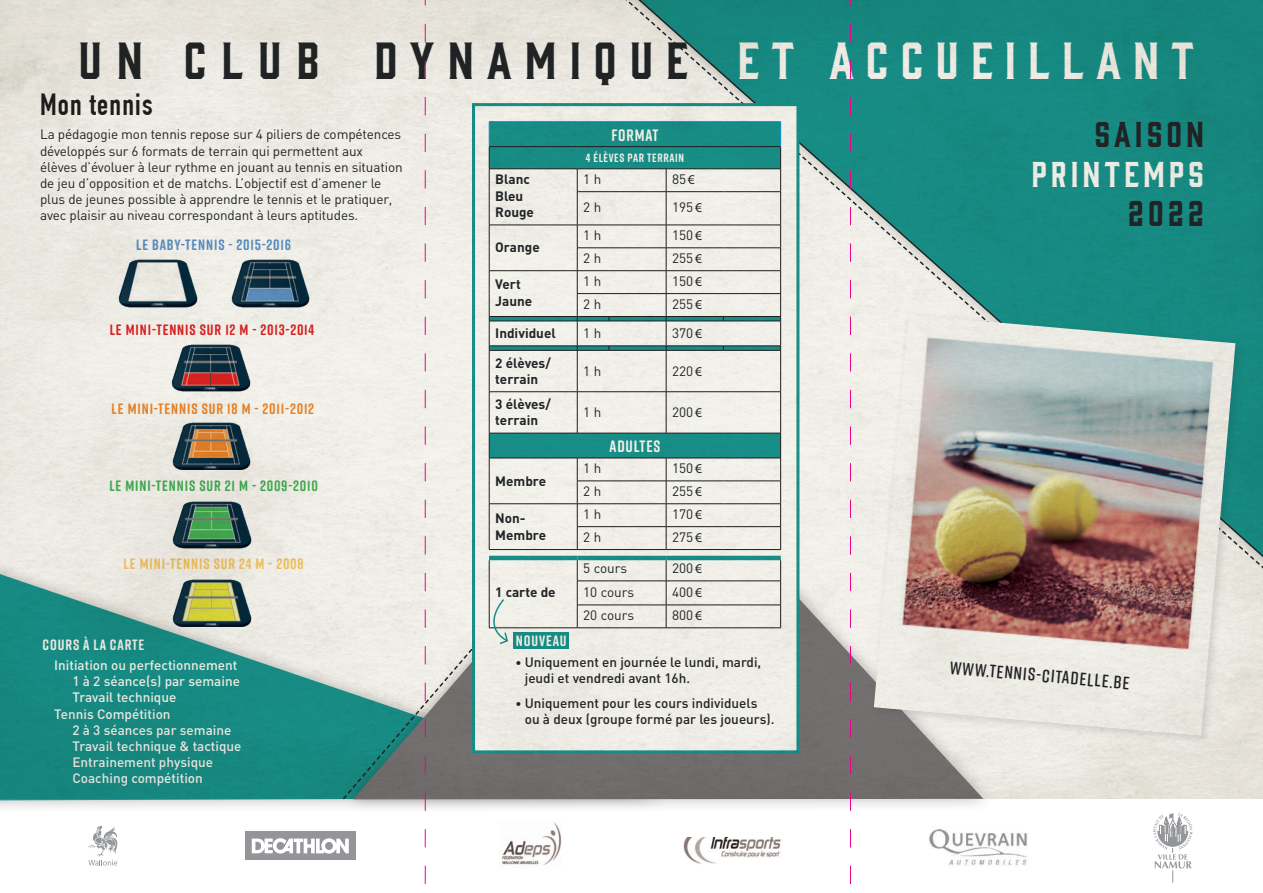
<style>
.page{position:relative;width:1263px;height:893px;background:#fff}
.page>*{position:absolute;margin:0;border:0;box-sizing:border-box;transform-origin:0 0}
.Haut_de_page{font:48px "Gin";letter-spacing:.25em;color:#24272a}
.Premiere_page{font:33px/39.6px "Gin";letter-spacing:.12em;color:#24272a;text-align:right}
.Formulaire_Bas{font:700 30px "DIN Condensed";letter-spacing:.04em;color:#231f20}
.Body{font:600 18px "Rift Soft";color:#24272a}
.Formulaire_sous_titr{font:700 16.5px "Rift Soft";letter-spacing:.05em;color:#fff}
.Sous_titre_blanc{font:700 15px "Rift Soft";letter-spacing:.06em;color:#e42325}
.Sous_titre_blanc-2{font:700 15px "Rift Soft";letter-spacing:.06em;color:#f58b2c}
.Sous_titre_blanc-3{font:700 15px "Rift Soft";letter-spacing:.06em;color:#45b85a}
.Sous_titre_blanc-4{font:700 15px "Rift Soft";letter-spacing:.06em;color:#fecd64}
.Sous_titre_blanc-5{font:700 15px "Rift Soft";letter-spacing:.055em;color:#5e95cf}
.Sous_titre_blanc-6{font:700 15px "Rift Soft";letter-spacing:.06em;color:#fff}
.Body-2{font:13.5px/16.2px "DIN";letter-spacing:-.01em;color:#24272a}
.Body-3{font:500 13.5px "DIN";color:#fff}
.Body-4{font:500 13.5px/16.2px "DIN";color:#24272a}
.Formulaire{font:13.5px "DIN";color:#24272a}
.Formulaire-2{font:700 13.5px/16.5px "DIN";color:#24272a}
.Formulaire_sous_titr-2{font:700 12px "Rift Soft";letter-spacing:.05em;color:#fff}
.s1{color:#fff}
.s2{font-family:"Myriad Pro"}
.s3{font-size:12px}
</style>
<div class="page">
<div style="left:0;top:557px;width:670px;height:258px;background:#231f20;opacity:.31"></div>
<div style="left:341px;top:434px;width:654px;height:379px;background:#231f20;opacity:.31"></div>
<img style="left:509px;top:822px;width:53px;height:43px">
<div style="left:245px;top:832px;width:110px;height:28px;background:#939598"></div>
<svg style="left:1153px;top:813px;width:39px;height:69px"></svg>
<img style="left:683px;top:837px;width:98px;height:27px">
<svg style="left:88px;top:826px;width:30px;height:39px"></svg>
<img style="left:929px;top:828px;width:98px;height:38px">
<img style="left:0;top:0;width:1263px;height:798px">
<svg style="left:252px;top:0;width:257px;height:884px;background:#d2dbd5"></svg>
<svg style="left:850px;top:0;width:1px;height:884px"></svg>
<p class="Haut_de_page" style="left:78px;top:27px;width:1117px">UN CLUB DYNAMIQUE <span class="s1">ET ACCUEILLANT</span></p>
<p class="Formulaire_Bas" style="left:40px;top:87px;width:114px">Mon tennis</p>
<p class="Body-2" style="left:40px;top:126px;width:364px">La pédagogie mon tennis repose sur 4 piliers de compétences développés sur 6 formats de terrain qui permettent aux élèves d’évoluer à leur rythme en jouant au tennis en situation de jeu d’opposition et de matchs. L’objectif est d’amener le plus de jeunes possible à apprendre le tennis et le pratiquer, avec plaisir au niveau correspondant à leurs aptitudes.</p>
<p class="Sous_titre_blanc-5" style="left:136px;top:234px;width:156px">LE BABY-TENNIS - 2015-2016</p>
<p class="Sous_titre_blanc" style="left:110px;top:319px;width:206px">LE MINI-TENNIS SUR 12 M - 2013-2014</p>
<p class="Sous_titre_blanc-2" style="left:112px;top:398px;width:204px">LE MINI-TENNIS SUR 18 M - 2011-2012</p>
<p class="Sous_titre_blanc-3" style="left:109px;top:475px;width:210px">LE MINI-TENNIS SUR 21 M - 2009-2010</p>
<p class="Sous_titre_blanc-4" style="left:124px;top:553px;width:182px">LE MINI-TENNIS SUR 24 M - 2008</p>
<p class="Sous_titre_blanc-6" style="left:43px;top:634px;width:103px">COURS À LA CARTE</p>
<p class="Body-3" style="left:54px;top:656px;width:185px">Initiation ou perfectionnement</p>
<p class="Body-3" style="left:72px;top:673px;width:169px">1 à 2 séance(s) par semaine</p>
<p class="Body-3" style="left:72px;top:689px;width:105px">Travail technique</p>
<p class="Body-3" style="left:54px;top:705px;width:118px">Tennis Compétition</p>
<p class="Body-3" style="left:72px;top:721px;width:160px">2 à 3 séances par semaine</p>
<p class="Body-3" style="left:72px;top:737px;width:171px">Travail technique &amp; tactique</p>
<p class="Body-3" style="left:72px;top:754px;width:142px">Entrainement physique</p>
<p class="Body-3" style="left:72px;top:770px;width:132px">Coaching compétition</p>
<p class="Formulaire_sous_titr" style="left:611px;top:123px;width:49px">FORMAT</p>
<p class="Formulaire_sous_titr-2" style="left:586px;top:150px;width:100px">4 ÉLÈVES PAR TERRAIN</p>
<p class="Formulaire-2" style="left:495px;top:171px;width:40px">Blanc<br>Bleu<br>Rouge</p>
<p class="Formulaire" style="left:583px;top:171px;width:19px">1 h</p>
<p class="Formulaire" style="left:672px;top:171px;width:24px">85<span class="s2">€</span></p>
<p class="Formulaire" style="left:583px;top:199px;width:19px">2 h</p>
<p class="Formulaire" style="left:672px;top:199px;width:31px">195<span class="s2">€</span></p>
<p class="Formulaire-2" style="left:495px;top:238px;width:46px">Orange</p>
<p class="Formulaire" style="left:583px;top:227px;width:19px">1 h</p>
<p class="Formulaire" style="left:672px;top:227px;width:31px">150<span class="s2">€</span></p>
<p class="Formulaire" style="left:583px;top:250px;width:19px">2 h</p>
<p class="Formulaire" style="left:672px;top:250px;width:31px">255<span class="s2">€</span></p>
<p class="Formulaire-2" style="left:495px;top:276px;width:38px">Vert<br>Jaune</p>
<p class="Formulaire" style="left:583px;top:273px;width:19px">1 h</p>
<p class="Formulaire" style="left:672px;top:273px;width:31px">150<span class="s2">€</span></p>
<p class="Formulaire" style="left:583px;top:296px;width:19px">2 h</p>
<p class="Formulaire" style="left:672px;top:296px;width:31px">255<span class="s2">€</span></p>
<p class="Formulaire-2" style="left:495px;top:324px;width:62px">Individuel</p>
<p class="Formulaire" style="left:583px;top:325px;width:19px">1 h</p>
<p class="Formulaire" style="left:672px;top:325px;width:31px">370<span class="s2">€</span></p>
<p class="Formulaire-2" style="left:495px;top:354px;width:57px">2 élèves/ terrain</p>
<p class="Formulaire" style="left:583px;top:362px;width:19px">1 h</p>
<p class="Formulaire" style="left:672px;top:362px;width:31px">220<span class="s2">€</span></p>
<p class="Formulaire-2" style="left:495px;top:395px;width:57px">3 élèves/ terrain</p>
<p class="Formulaire" style="left:583px;top:404px;width:19px">1 h</p>
<p class="Formulaire" style="left:672px;top:404px;width:31px">200<span class="s2">€</span></p>
<p class="Formulaire_sous_titr" style="left:609px;top:434px;width:52px">ADULTES</p>
<p class="Formulaire-2" style="left:495px;top:472px;width:52px">Membre</p>
<p class="Formulaire" style="left:583px;top:460px;width:19px">1 h</p>
<p class="Formulaire" style="left:672px;top:460px;width:31px">150<span class="s2">€</span></p>
<p class="Formulaire" style="left:583px;top:483px;width:19px">2 h</p>
<p class="Formulaire" style="left:672px;top:483px;width:31px">255<span class="s2">€</span></p>
<p class="Formulaire-2" style="left:495px;top:509px;width:52px">Non-<br>Membre</p>
<p class="Formulaire" style="left:583px;top:506px;width:19px">1 h</p>
<p class="Formulaire" style="left:672px;top:506px;width:31px">170<span class="s2">€</span></p>
<p class="Formulaire" style="left:583px;top:529px;width:19px">2 h</p>
<p class="Formulaire" style="left:672px;top:529px;width:31px">275<span class="s2">€</span></p>
<p class="Formulaire" style="left:583px;top:560px;width:45px">5 cours</p>
<p class="Formulaire" style="left:672px;top:560px;width:31px">200<span class="s2">€</span></p>
<p class="Formulaire" style="left:583px;top:583px;width:52px">10 cours</p>
<p class="Formulaire" style="left:672px;top:583px;width:31px">400<span class="s2">€</span></p>
<p class="Formulaire" style="left:583px;top:607px;width:52px">20 cours</p>
<p class="Formulaire" style="left:672px;top:607px;width:31px">800<span class="s2">€</span></p>
<p class="Body-4" style="left:525px;top:653px;width:238px;text-indent:-9px"><span class="s3">•</span> Uniquement en journée le lundi, mardi, jeudi et vendredi avant 16h.</p>
<p class="Body-4" style="left:525px;top:694px;width:251px;text-indent:-9px"><span class="s3">•</span> Uniquement pour les cours individuels ou à deux (groupe formé par les joueurs).</p>
<p class="Formulaire-2" style="left:495px;top:583px;width:62px">1 carte de</p>
<p class="Sous_titre_blanc-6" style="left:516px;top:630px;width:52px">NOUVEAU</p>
<p class="Premiere_page" style="left:1031px;top:112px;width:174px">SAISON<br><span class="s1">PRINTEMPS<br></span>2022</p>
<p class="Body" style="left:951px;top:655px;width:182px;rotate:5deg">www.tennis-citadelle.be</p>
</div>
